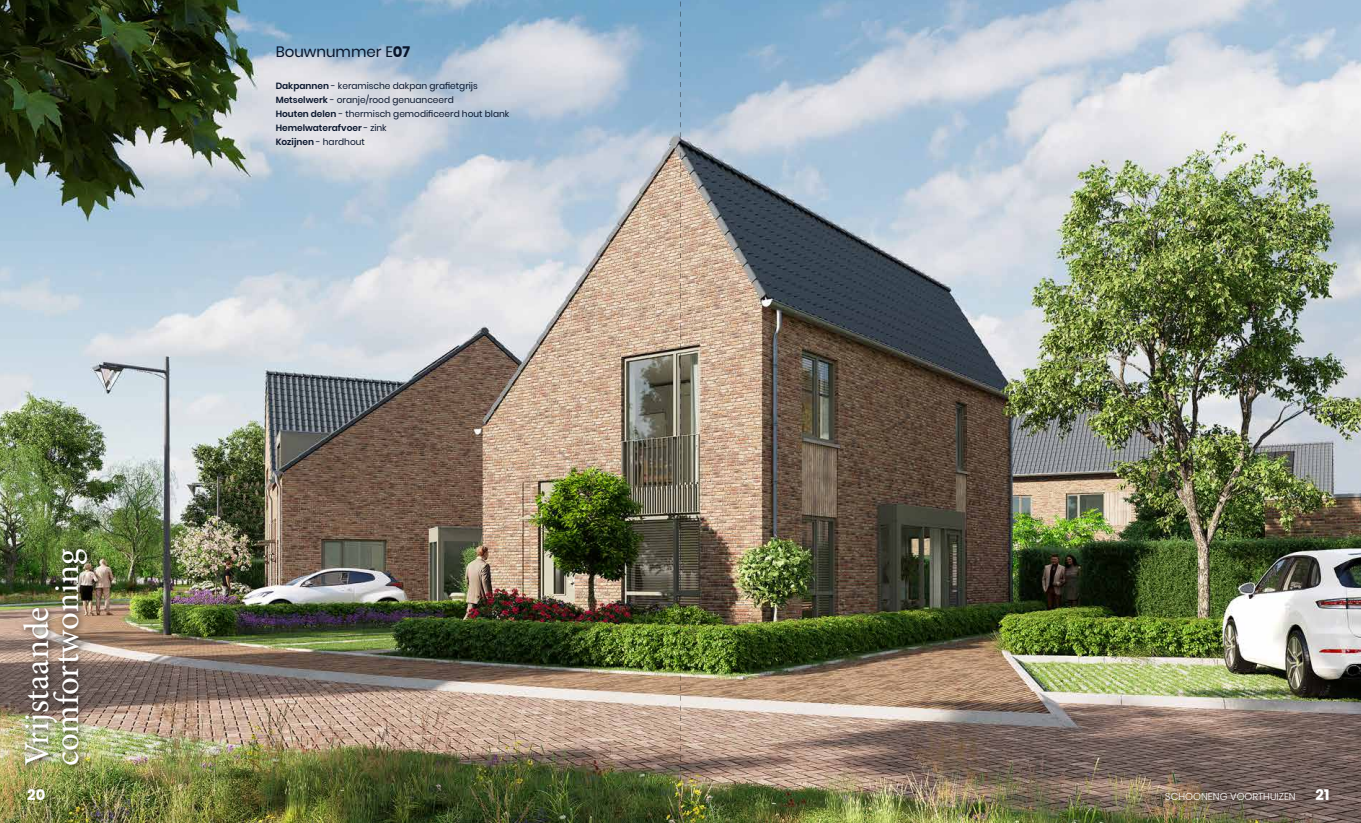
<style>
.page{position:relative;width:1361px;height:823px;background:#fff}
.page>*{position:absolute;margin:0;border:0;box-sizing:border-box;transform-origin:0 0}
.t1{font:35px/30px "Minion Pro";letter-spacing:-.005em;color:#fff}
.t2{font:15px "Poppins";color:#08152c}
.t3{font:700 15px "Poppins";color:#fff}
.t4{font:300 10px "Poppins";color:#fff}
.t5{font:9px/14px "Poppins";color:#08152c}
.s1{font-weight:700}
.s2{font-weight:600}
</style>
<div class="page">
<img style="left:0;top:0;width:1361px;height:822px">
<div style="left:19px;top:544px;width:75px;height:228px;background:#000;opacity:.75"></div>
<svg style="left:680px;top:0;width:1px;height:822px"></svg>
<h2 class="t2" style="left:276px;top:43px;width:136px">Bouwnummer E<span class="s1">07</span></h2>
<h1 class="t1" style="left:23px;top:765px;width:219px;rotate:-90deg">Vrijstaande comfortwoning</h1>
<p class="t5" style="left:276px;top:79px;width:235px"><span class="s2">Dakpannen</span> - keramische dakpan grafietgrijs <span class="s2">Metselwerk</span> - oranje/rood genuanceerd<br><span class="s2">Houten delen</span> - thermisch gemodificeerd hout blank <span class="s2">Hemelwaterafvoer</span> - zink<br><span class="s2">Kozijnen</span> - hardhout</p>
<h2 class="t3" style="left:27px;top:785px;width:20px">20</h2>
<p class="t4" style="left:1165px;top:790px;width:132px">SCHOONENG VOORTHUIZEN</p>
<h2 class="t3" style="left:1315px;top:785px;width:15px">21</h2>
</div>
